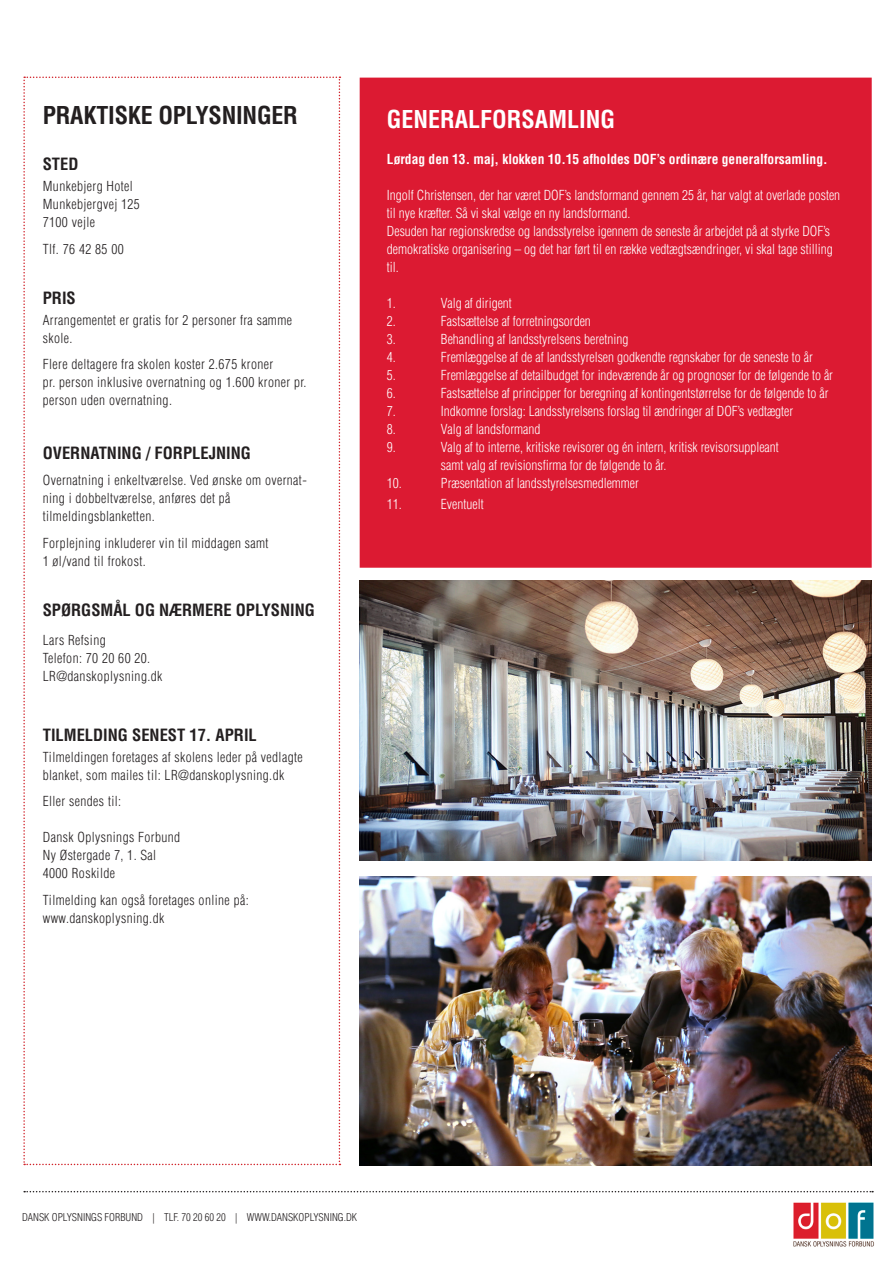
<style>
.page{position:relative;width:893px;height:1263px;background:#fff}
.page>*{position:absolute;margin:0;border:0;box-sizing:border-box;transform-origin:0 0}
.t1{font:700 condensed 24px "Helvetica LT Std";letter-spacing:-.01em;color:#231f20}
.t2{font:700 condensed 24px "Helvetica LT Std";color:#fff}
.Note_brød{font:700 condensed 16.5px "Helvetica LT Std";color:#231f20}
.t3{font:300 condensed 13.5px/18px "Helvetica LT Std";color:#fff}
.Note_brød-2{font:300 condensed 13.5px/18px "Helvetica LT Std";letter-spacing:.03em;color:#231f20}
.t4{font:700 condensed 13.5px "Helvetica LT Std";color:#fff}
.t5{font:300 condensed 10.5px "Helvetica LT Std";color:#231f20}
</style>
<div class="page">
<div style="left:360px;top:78px;width:512px;height:490px;background:#dc1a32;border:2px solid #dc1a32"></div>
<svg style="left:23px;top:77px;width:317px;height:1088px"></svg>
<img style="left:360px;top:876px;width:512px;height:289px">
<img style="left:793px;top:1202px;width:81px;height:45px">
<svg style="left:24px;top:1191px;width:849px;height:1px"></svg>
<img style="left:360px;top:580px;width:512px;height:281px">
<p class="t1" style="left:43px;top:100px;width:257px">PRAKTISKE OPLYSNINGER</p>
<p class="Note_brød" style="left:43px;top:154px;width:37px">STED</p>
<p class="Note_brød-2" style="left:43px;top:177px;width:99px">Munkebjerg Hotel<br>Munkebjergvej 125<br>7100 vejle</p>
<p class="Note_brød-2" style="left:43px;top:240px;width:83px">Tlf. 76 42 85 00</p>
<p class="Note_brød" style="left:43px;top:288px;width:35px">PRIS</p>
<p class="Note_brød-2" style="left:43px;top:311px;width:251px">Arrangementet er gratis for 2 personer fra samme skole.</p>
<p class="Note_brød-2" style="left:43px;top:355px;width:265px">Flere deltagere fra skolen koster 2.675 kroner<br>pr. person inklusive overnatning og 1.600 kroner pr. person uden overnatning.</p>
<p class="Note_brød" style="left:43px;top:442px;width:210px">OVERNATNING / FORPLEJNING</p>
<p class="Note_brød-2" style="left:43px;top:471px;width:266px">Overnatning i enkeltværelse. Ved ønske om overnat&shy;ning i dobbeltværelse, anføres det på tilmeldingsblanketten.</p>
<p class="Note_brød-2" style="left:43px;top:533px;width:227px">Forplejning inkluderer vin til middagen samt<br>1 øl/vand til frokost.</p>
<p class="Note_brød" style="left:43px;top:599px;width:274px">SPØRGSMÅL OG NÆRMERE OPLYSNING</p>
<p class="Note_brød-2" style="left:43px;top:631px;width:121px">Lars Refsing<br>Telefon: 70 20 60 20.<br>LR@danskoplysning.dk</p>
<p class="Note_brød" style="left:43px;top:724px;width:216px">TILMELDING SENEST 17. APRIL</p>
<p class="Note_brød-2" style="left:43px;top:748px;width:261px">Tilmeldingen foretages af skolens leder på vedlagte blanket, som mailes til: LR@danskoplysning.dk</p>
<p class="Note_brød-2" style="left:43px;top:792px;width:80px">Eller sendes til:</p>
<p class="Note_brød-2" style="left:43px;top:828px;width:139px">Dansk Oplysnings Forbund<br>Ny Østergade 7, 1. Sal<br>4000 Roskilde</p>
<p class="Note_brød-2" style="left:43px;top:891px;width:207px">Tilmelding kan også foretages online på: www.danskoplysning.dk</p>
<p class="t2" style="left:387px;top:104px;width:230px">GENERALFORSAMLING</p>
<p class="t4" style="left:387px;top:150px;width:442px">Lørdag den 13. maj, klokken 10.15 afholdes DOF’s ordinære generalforsamling.</p>
<p class="t3" style="left:387px;top:186px;width:455px">Ingolf Christensen, der har været DOF’s landsformand gennem 25 år, har valgt at overlade posten til nye kræfter. Så vi skal vælge en ny landsformand.</p>
<p class="t3" style="left:387px;top:222px;width:447px">Desuden har regionskredse og landsstyrelse igennem de seneste år arbejdet på at styrke DOF’s demokratiske organisering – og det har ført til en række vedtægtsændringer, vi skal tage stilling til.</p>
<p class="t3" style="left:387px;top:294px;width:10px">1.</p>
<p class="t3" style="left:441px;top:294px;width:72px">Valg af dirigent</p>
<p class="t3" style="left:387px;top:312px;width:10px">2.</p>
<p class="t3" style="left:441px;top:312px;width:151px">Fastsættelse af forretningsorden</p>
<p class="t3" style="left:387px;top:330px;width:10px">3.</p>
<p class="t3" style="left:441px;top:330px;width:189px">Behandling af landsstyrelsens beretning</p>
<p class="t3" style="left:387px;top:348px;width:10px">4.</p>
<p class="t3" style="left:441px;top:348px;width:373px">Fremlæggelse af de af landsstyrelsen godkendte regnskaber for de seneste to år</p>
<p class="t3" style="left:387px;top:366px;width:10px">5.</p>
<p class="t3" style="left:441px;top:366px;width:394px">Fremlæggelse af detailbudget for indeværende år og prognoser for de følgende to år</p>
<p class="t3" style="left:387px;top:384px;width:10px">6.</p>
<p class="t3" style="left:441px;top:384px;width:389px">Fastsættelse af principper for beregning af kontingentstørrelse for de følgende to år</p>
<p class="t3" style="left:387px;top:402px;width:10px">7.</p>
<p class="t3" style="left:441px;top:402px;width:354px">Indkomne forslag: Landsstyrelsens forslag til ændringer af DOF’s vedtægter</p>
<p class="t3" style="left:387px;top:420px;width:10px">8.</p>
<p class="t3" style="left:441px;top:420px;width:101px">Valg af landsformand</p>
<p class="t3" style="left:387px;top:438px;width:10px">9.</p>
<p class="t3" style="left:441px;top:438px;width:339px">Valg af to interne, kritiske revisorer og én intern, kritisk revisorsuppleant samt valg af revisionsfirma for de følgende to år.</p>
<p class="t3" style="left:387px;top:474px;width:16px">10.</p>
<p class="t3" style="left:441px;top:474px;width:199px">Præsentation af landsstyrelsesmedlemmer</p>
<p class="t3" style="left:387px;top:495px;width:16px">11.</p>
<p class="t3" style="left:441px;top:495px;width:44px">Eventuelt</p>
<p class="t5" style="left:22px;top:1210px;width:336px">DANSK OPLYSNINGS FORBUND | TLF. 70 20 60 20 | WWW.DANSKOPLYSNING.DK</p>
</div>
